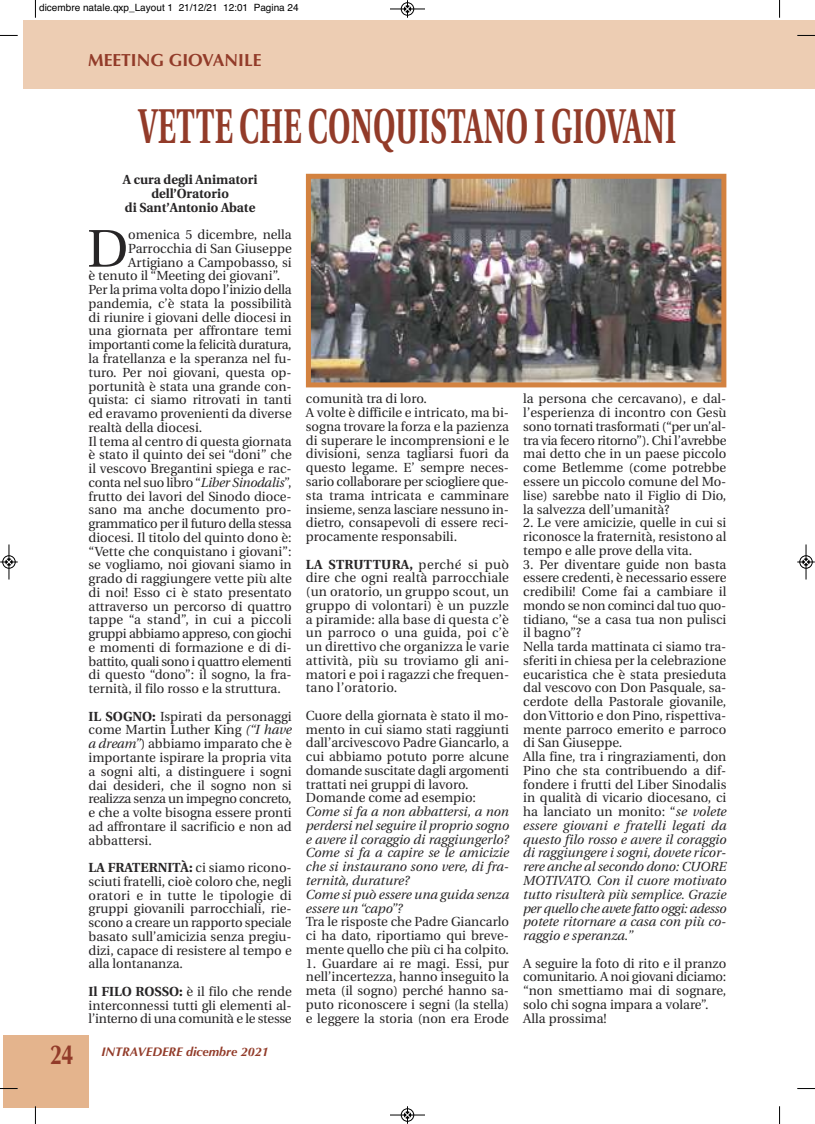
<style>
.page{position:relative;width:815px;height:1124px;background:#fff}
.page>*{position:absolute;margin:0;border:0;box-sizing:border-box;transform-origin:0 0}
.t1{font:52.88px "Utopia";color:#272526}
.t2{font:700 48.75px "Utopia";letter-spacing:.015em;color:#923b29;scale:.6 1}
.t3{font:700 17.5px "Optima";color:#923b29}
.t4{font:13.12px/13.8px "Utopia";color:#272526;text-align:justify}
.t5{font:italic 13.12px/13.8px "Utopia";color:#272526}
.t6{font:13.12px "Utopia";letter-spacing:-.025em;color:#272526}
.t7{font:13.12px "Utopia";letter-spacing:-.02em;color:#272526}
.t8{font:700 13.12px/13.8px "Utopia";color:#272526;text-align:center}
.t9{font:13.12px "Utopia";letter-spacing:-.03em;color:#272526}
.t10{font:italic 700 12.5px "Optima";color:#923b29}
.t11{font:10px "Helvetica";color:#000}
.s1{font-style:italic}
.s2{font-weight:700}
.s3{font-style:normal;font-size:27.5px}
</style>
<div class="page">
<div style="left:23px;top:20px;width:792px;height:69px;background:#edcdb3"></div>
<div style="left:3px;top:1035px;width:86px;height:72px;background:#e4b48d"></div>
<img style="left:312px;top:180px;width:408px;height:201px">
<div style="left:306px;top:174px;width:420px;height:213px;border:5px solid #d38240"></div>
<svg style="left:35px;top:0;width:1px;height:18px"></svg>
<svg style="left:0;top:35px;width:18px;height:1px"></svg>
<svg style="left:779px;top:0;width:1px;height:18px"></svg>
<svg style="left:797px;top:35px;width:18px;height:1px"></svg>
<svg style="left:35px;top:1106px;width:1px;height:17px"></svg>
<svg style="left:0;top:1088px;width:18px;height:1px"></svg>
<svg style="left:779px;top:1106px;width:1px;height:17px"></svg>
<svg style="left:797px;top:1088px;width:18px;height:1px"></svg>
<div style="left:401px;top:2px;width:13px;height:14px;border:1px solid #fff;border-radius:50%"></div>
<hr style="left:390px;top:9px;width:35px;height:1px;background:#000">
<div style="left:401px;top:3px;width:13px;height:12px;border:1px solid #000;border-radius:50%"></div>
<svg style="left:404px;top:0;width:7px;height:18px"></svg>
<hr style="left:390px;top:1114px;width:35px;height:1px;background:#000">
<div style="left:401px;top:1108px;width:13px;height:13px;border:1px solid #000;border-radius:50%"></div>
<svg style="left:404px;top:1106px;width:7px;height:17px"></svg>
<div style="left:2px;top:555px;width:14px;height:13px;border:1px solid #fff;border-radius:50%"></div>
<hr style="left:9px;top:544px;width:1px;height:35px;background:#000">
<div style="left:3px;top:555px;width:12px;height:13px;border:1px solid #000;border-radius:50%"></div>
<svg style="left:0;top:558px;width:18px;height:7px"></svg>
<div style="left:799px;top:555px;width:14px;height:13px;border:1px solid #fff;border-radius:50%"></div>
<hr style="left:806px;top:544px;width:1px;height:35px;background:#000">
<div style="left:800px;top:555px;width:12px;height:13px;border:1px solid #000;border-radius:50%"></div>
<svg style="left:797px;top:558px;width:18px;height:7px"></svg>
<p class="t11" style="left:39px;top:4px;width:261px">dicembre natale.qxp_Layout 1 21/12/21 12:01 Pagina 24</p>
<h3 class="t3" style="left:88px;top:53px;width:175px">MEETING GIOVANILE</h3>
<h2 class="t2" style="left:138px;top:107px;width:898px">VETTE CHE CONQUISTANO I GIOVANI</h2>
<p class="t8" style="left:123px;top:174px;width:136px">A cura degli Animatori dell’Oratorio<br>di Sant’Antonio Abate</p>
<h1 class="t1" style="left:87px;top:227px;width:43px">D</h1>
<p class="t4" style="left:128px;top:229px;width:165px">omenica 5 dicembre, nella</p>
<p class="t4" style="left:128px;top:243px;width:165px">Parrocchia di San Giuseppe</p>
<p class="t4" style="left:128px;top:256px;width:165px">Artigiano a Campobasso, si</p>
<p class="t4" style="left:89px;top:270px;width:193px">è tenuto il “Meeting dei giovani”.</p>
<p class="t7" style="left:89px;top:284px;width:205px">Per la prima volta dopo l’inizio della</p>
<p class="t4" style="left:89px;top:298px;width:205px">pandemia, c’è stata la possibilità</p>
<p class="t4" style="left:89px;top:311px;width:205px">di riunire i giovani delle diocesi in</p>
<p class="t4" style="left:89px;top:325px;width:205px">una giornata per affrontare temi</p>
<p class="t6" style="left:89px;top:339px;width:205px">importanti come la felicità duratura,</p>
<p class="t4" style="left:89px;top:353px;width:205px">la fratellanza e la speranza nel fu-</p>
<p class="t4" style="left:89px;top:366px;width:204px">turo. Per noi giovani, questa op-</p>
<p class="t4" style="left:89px;top:380px;width:205px">portunità è stata una grande con-</p>
<p class="t4" style="left:89px;top:394px;width:205px">quista: ci siamo ritrovati in tanti</p>
<p class="t4" style="left:89px;top:408px;width:205px">ed eravamo provenienti da diverse</p>
<p class="t4" style="left:89px;top:421px;width:115px">realtà della diocesi.</p>
<p class="t4" style="left:89px;top:435px;width:205px">Il tema al centro di questa giornata</p>
<p class="t4" style="left:89px;top:449px;width:205px">è stato il quinto dei sei “doni” che</p>
<p class="t4" style="left:89px;top:463px;width:205px">il vescovo Bregantini spiega e rac-</p>
<p class="t7" style="left:89px;top:477px;width:205px">conta nel suo libro “<span class="s1">Liber Sinodalis</span>”,</p>
<p class="t4" style="left:89px;top:490px;width:205px">frutto dei lavori del Sinodo dioce-</p>
<p class="t4" style="left:89px;top:504px;width:205px">sano ma anche documento pro-</p>
<p class="t6" style="left:89px;top:518px;width:205px">grammatico per il futuro della stessa</p>
<p class="t4" style="left:89px;top:531px;width:205px">diocesi. Il titolo del quinto dono è:</p>
<p class="t4" style="left:89px;top:545px;width:205px">“Vette che conquistano i giovani”:</p>
<p class="t4" style="left:89px;top:559px;width:205px">se vogliamo, noi giovani siamo in</p>
<p class="t4" style="left:89px;top:573px;width:205px">grado di raggiungere vette più alte</p>
<p class="t4" style="left:89px;top:586px;width:205px">di noi! Esso ci è stato presentato</p>
<p class="t4" style="left:89px;top:600px;width:205px">attraverso un percorso di quattro</p>
<p class="t4" style="left:89px;top:614px;width:205px">tappe “a stand”, in cui a piccoli</p>
<p class="t6" style="left:89px;top:628px;width:205px">gruppi abbiamo appreso, con giochi</p>
<p class="t4" style="left:89px;top:641px;width:205px">e momenti di formazione e di di-</p>
<p class="t9" style="left:89px;top:656px;width:205px">battito, quali sono i quattro elementi</p>
<p class="t4" style="left:89px;top:669px;width:204px">di questo “dono”: il sogno, la fra-</p>
<p class="t4" style="left:89px;top:683px;width:194px">ternità, il filo rosso e la struttura.</p>
<p class="t4" style="left:89px;top:710px;width:205px"><span class="s2">IL SOGNO:</span> Ispirati da personaggi come Martin Luther King <span class="s1">(“I have a dream”</span>) abbiamo imparato che è importante ispirare la propria vita a sogni alti, a distinguere i sogni dai desideri, che il sogno non si realizza senza un impegno concreto, e che a volte bisogna essere pronti ad affrontare il sacrificio e non ad abbattersi.</p>
<p class="t4" style="left:89px;top:861px;width:205px"><span class="s2">LA FRATERNITÀ:</span> ci siamo ricono&shy;sciuti fratelli, cioè coloro che, negli oratori e in tutte le tipologie di gruppi giovanili parrocchiali, rie&shy;scono a creare un rapporto speciale basato sull’amicizia senza pregiu&shy;dizi, capace di resistere al tempo e alla lontananza.</p>
<p class="t4" style="left:89px;top:985px;width:205px"><span class="s2">Il FILO ROSSO:</span> è il filo che rende interconnessi tutti gli elementi al&shy;l’interno di una comunità e le stesse</p>
<p class="t10" style="left:50px;top:1046px;width:220px"><span class="s3">24</span> INTRAVEDERE dicembre 2021</p>
<p class="t4" style="left:306px;top:393px;width:205px;text-align:left">comunità tra di loro.<br>A volte è difficile e intricato, ma bi&shy;sogna trovare la forza e la pazienza di superare le incomprensioni e le divisioni, senza tagliarsi fuori da questo legame. E’ sempre neces&shy;sario collaborare per sciogliere que&shy;sta trama intricata e camminare insieme, senza lasciare nessuno in&shy;dietro, consapevoli di essere reci&shy;procamente responsabili.</p>
<p class="t4" style="left:306px;top:558px;width:205px"><span class="s2">LA STRUTTURA,</span> perché si può dire che ogni realtà parrocchiale (un oratorio, un gruppo scout, un gruppo di volontari) è un puzzle a piramide: alla base di questa c’è un parroco o una guida, poi c’è un direttivo che organizza le varie attività, più su troviamo gli ani&shy;matori e poi i ragazzi che frequen&shy;tano l’oratorio.</p>
<p class="t4" style="left:306px;top:709px;width:205px;text-align:left">Cuore della giornata è stato il mo&shy;mento in cui siamo stati raggiunti dall’arcivescovo Padre Giancarlo, a cui abbiamo potuto porre alcune domande suscitate dagli argomenti trattati nei gruppi di lavoro.<br>Domande come ad esempio:</p>
<p class="t5" style="left:306px;top:805px;width:205px">Come si fa a non abbattersi, a non perdersi nel seguire il proprio sogno e avere il coraggio di raggiungerlo?<br>Come si fa a capire se le amicizie che si instaurano sono vere, di fra&shy;ternità, durature?<br>Come si può essere una guida senza essere un “capo”?</p>
<p class="t4" style="left:306px;top:915px;width:205px">Tra le risposte che Padre Giancarlo ci ha dato, riportiamo qui breve&shy;mente quello che più ci ha colpito.</p>
<p class="t4" style="left:306px;top:957px;width:205px">1. Guardare ai re magi. Essi, pur nell’incertezza, hanno inseguito la meta (il sogno) perché hanno sa&shy;puto riconoscere i segni (la stella) e leggere la storia (non era Erode</p>
<p class="t4" style="left:523px;top:393px;width:205px">la persona che cercavano), e dal&shy;l’esperienza di incontro con Gesù sono tornati trasformati (“per un’al&shy;tra via fecero ritorno”). Chi l’avrebbe mai detto che in un paese piccolo come Betlemme (come potrebbe essere un piccolo comune del Mo&shy;lise) sarebbe nato il Figlio di Dio, la salvezza dell’umanità?</p>
<p class="t4" style="left:523px;top:517px;width:205px">2. Le vere amicizie, quelle in cui si riconosce la fraternità, resistono al tempo e alle prove della vita.</p>
<p class="t4" style="left:523px;top:558px;width:205px;text-align:left">3. Per diventare guide non basta essere credenti, è necessario essere credibili! Come fai a cambiare il mondo se non cominci dal tuo quo&shy;tidiano, “se a casa tua non pulisci il bagno”?<br>Nella tarda mattinata ci siamo tra&shy;sferiti in chiesa per la celebrazione eucaristica che è stata presieduta dal vescovo con Don Pasquale, sa&shy;cerdote della Pastorale giovanile, don Vittorio e don Pino, rispettiva&shy;mente parroco emerito e parroco di San Giuseppe.<br>Alla fine, tra i ringraziamenti, don<br>Pino che sta contribuendo a dif&shy;fondere i frutti del Liber Sinodalis in qualità di vicario diocesano, ci ha lanciato un monito: “<span class="s1">se volete essere giovani e fratelli legati da questo filo rosso e avere il coraggio di raggiungere i sogni, dovete ricor&shy;rere anche al secondo dono: CUORE<br>MOTIVATO. Con il cuore motivato tutto risulterà più semplice. Grazie per quello che avete fatto oggi: adesso potete ritornare a casa con più co&shy;raggio e speranza.”</span></p>
<p class="t4" style="left:523px;top:957px;width:205px;text-align:left">A seguire la foto di rito e il pranzo comunitario. A noi giovani diciamo: “non smettiamo mai di sognare, solo chi sogna impara a volare”.<br>Alla prossima!</p>
</div>
